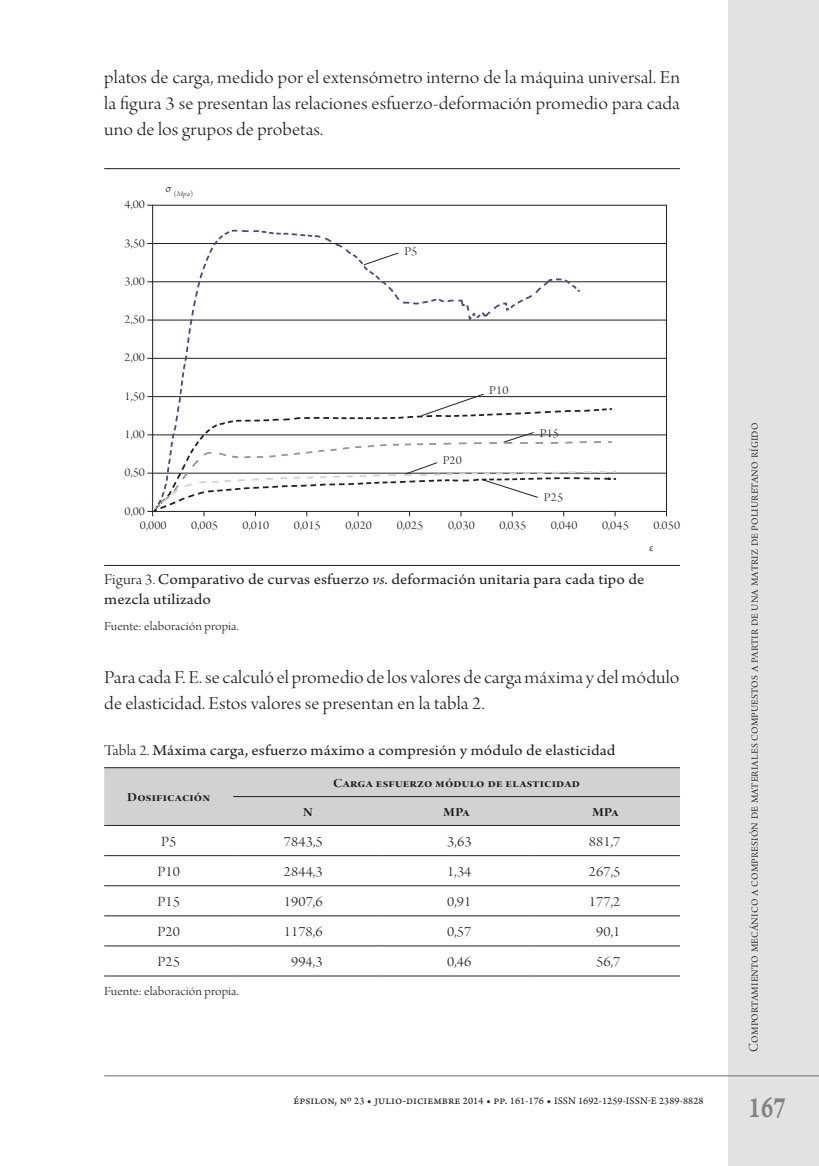
<style>
.page{position:relative;width:819px;height:1166px;background:#fff}
.page>*{position:absolute;margin:0;border:0;box-sizing:border-box;transform-origin:0 0}
.t1{font:31.5px "Arno Pro Smbd Caption";color:#808285;scale:.75 1}
.t2{font:19.25px/26.1px "Arno Pro Light Display";letter-spacing:.03em;color:#231f20;text-align:justify;scale:1.1 1}
.t3{font:19.25px/26.1px "Arno Pro Light Display";letter-spacing:.01em;color:#231f20;scale:1.1 1}
.t4{font:15.75px/20.1px "Arno Pro";letter-spacing:.005em;color:#231f20;scale:1.1 1}
.t5{font:14.88px "Arno Pro Light Display";letter-spacing:.005em;color:#231f20;scale:1.1 1}
.t6{font:14px "Arno Pro Light Display";letter-spacing:.015em;color:#231f20}
.t7{font:13.12px "Arno Pro Bold Display";letter-spacing:.015em;color:#231f20;scale:1.1 1}
.t8{font:13.12px "Arno Pro Light Display";letter-spacing:.025em;color:#231f20;scale:1.1 1}
.t9{font:12.6px "Arno Pro Light Display";letter-spacing:.005em;color:#231f20;scale:1.1 1}
.t10{font:10.5px "Arno Pro Sm Text";letter-spacing:.01em;color:#231f20}
.t11{font:7.52px "Arno Pro Light Italic Display";color:#231f20;scale:1.1 1}
.s1{font-family:"Arno Pro Light Display"}
.s2{font-style:italic}
.s3{font-size:12.25px}
</style>
<div class="page">
<div style="left:728px;top:0;width:91px;height:1166px;background:#e1e2e4"></div>
<hr style="left:104px;top:1075px;width:715px;height:1px;background:#6c6d70">
<hr style="left:104px;top:168px;width:576px;height:1px;background:#231f20">
<hr style="left:104px;top:565px;width:576px;height:1px;background:#231f20">
<hr style="left:152px;top:511px;width:514px;height:1px;background:#231f20">
<hr style="left:152px;top:473px;width:514px;height:1px;background:#231f20">
<hr style="left:152px;top:435px;width:514px;height:1px;background:#231f20">
<hr style="left:152px;top:396px;width:514px;height:1px;background:#231f20">
<hr style="left:152px;top:358px;width:514px;height:1px;background:#231f20">
<hr style="left:152px;top:243px;width:514px;height:1px;background:#231f20">
<hr style="left:152px;top:320px;width:514px;height:1px;background:#231f20">
<hr style="left:152px;top:281px;width:514px;height:1px;background:#231f20">
<hr style="left:152px;top:205px;width:514px;height:1px;background:#231f20">
<hr style="left:152px;top:205px;width:1px;height:307px;background:#231f20">
<hr style="left:666px;top:205px;width:1px;height:307px;background:#231f20">
<svg style="left:147px;top:229px;width:471px;height:287px"></svg>
<div style="left:104px;top:768px;width:576px;height:57px;background:#d1d2d4"></div>
<hr style="left:104px;top:767px;width:129px;height:1px;background:#231f20">
<hr style="left:233px;top:767px;width:149px;height:1px;background:#231f20">
<hr style="left:382px;top:767px;width:149px;height:1px;background:#231f20">
<hr style="left:531px;top:767px;width:149px;height:1px;background:#231f20">
<hr style="left:233px;top:796px;width:149px;height:1px;background:#231f20">
<hr style="left:382px;top:796px;width:149px;height:1px;background:#231f20">
<hr style="left:531px;top:796px;width:149px;height:1px;background:#231f20">
<hr style="left:104px;top:825px;width:129px;height:1px;background:#231f20">
<hr style="left:233px;top:825px;width:149px;height:1px;background:#231f20">
<hr style="left:382px;top:825px;width:149px;height:1px;background:#231f20">
<hr style="left:531px;top:825px;width:149px;height:1px;background:#231f20">
<hr style="left:104px;top:855px;width:129px;height:1px;background:#231f20">
<hr style="left:233px;top:855px;width:149px;height:1px;background:#231f20">
<hr style="left:382px;top:855px;width:149px;height:1px;background:#231f20">
<hr style="left:531px;top:855px;width:149px;height:1px;background:#231f20">
<hr style="left:104px;top:885px;width:129px;height:1px;background:#231f20">
<hr style="left:233px;top:885px;width:149px;height:1px;background:#231f20">
<hr style="left:382px;top:885px;width:149px;height:1px;background:#231f20">
<hr style="left:531px;top:885px;width:149px;height:1px;background:#231f20">
<hr style="left:104px;top:915px;width:129px;height:1px;background:#231f20">
<hr style="left:233px;top:915px;width:149px;height:1px;background:#231f20">
<hr style="left:382px;top:915px;width:149px;height:1px;background:#231f20">
<hr style="left:531px;top:915px;width:149px;height:1px;background:#231f20">
<hr style="left:104px;top:945px;width:129px;height:1px;background:#231f20">
<hr style="left:233px;top:945px;width:149px;height:1px;background:#231f20">
<hr style="left:382px;top:945px;width:149px;height:1px;background:#231f20">
<hr style="left:531px;top:945px;width:149px;height:1px;background:#231f20">
<hr style="left:104px;top:975px;width:129px;height:1px;background:#231f20">
<hr style="left:233px;top:975px;width:149px;height:1px;background:#231f20">
<hr style="left:382px;top:975px;width:149px;height:1px;background:#231f20">
<hr style="left:531px;top:975px;width:149px;height:1px;background:#231f20">
<p class="t2" style="left:104px;top:65px;width:525px">platos de carga, medido por el extensómetro interno de la máquina universal. En la figura 3 se presentan las relaciones esfuerzo-deformación promedio para cada uno de los grupos de probetas.</p>
<p class="t9" style="left:124px;top:198px;width:20px">4,00</p>
<p class="t9" style="left:124px;top:236px;width:20px">3,50</p>
<p class="t9" style="left:124px;top:274px;width:20px">3,00</p>
<p class="t9" style="left:124px;top:313px;width:20px">2,50</p>
<p class="t9" style="left:124px;top:351px;width:20px">2,00</p>
<p class="t9" style="left:124px;top:389px;width:20px">1,50</p>
<p class="t9" style="left:124px;top:427px;width:20px">1,00</p>
<p class="t9" style="left:124px;top:466px;width:20px">0,50</p>
<p class="t9" style="left:124px;top:504px;width:20px">0,00</p>
<p class="t11" style="left:165px;top:190px;width:27px"><sup>σ</sup> <span class="s1">(</span>Mpa<span class="s1">)</span></p>
<p class="t9" style="left:404px;top:244px;width:13px">P5</p>
<p class="t9" style="left:442px;top:453px;width:19px">P20</p>
<p class="t9" style="left:489px;top:383px;width:19px">P10</p>
<p class="t9" style="left:540px;top:427px;width:19px">P15</p>
<p class="t9" style="left:544px;top:491px;width:19px">P25</p>
<p class="t9" style="left:140px;top:519px;width:26px">0,000</p>
<p class="t9" style="left:191px;top:519px;width:26px">0,005</p>
<p class="t9" style="left:243px;top:519px;width:26px">0,010</p>
<p class="t9" style="left:294px;top:519px;width:26px">0,015</p>
<p class="t9" style="left:345px;top:519px;width:26px">0,020</p>
<p class="t9" style="left:396px;top:519px;width:26px">0,025</p>
<p class="t9" style="left:448px;top:519px;width:26px">0,030</p>
<p class="t9" style="left:499px;top:519px;width:26px">0,035</p>
<p class="t9" style="left:550px;top:519px;width:26px">0,040</p>
<p class="t9" style="left:602px;top:519px;width:26px">0,045</p>
<p class="t9" style="left:653px;top:519px;width:26px">0.050</p>
<p class="t9" style="left:649px;top:540px;width:5px">ε</p>
<p class="t4" style="left:104px;top:570px;width:492px"><span class="s1">Figura 3.</span> Comparativo de curvas esfuerzo <span class="s2">vs.</span> deformación unitaria para cada tipo de mezcla utilizado</p>
<p class="t8" style="left:104px;top:619px;width:124px">Fuente: elaboración propia.</p>
<p class="t3" style="left:104px;top:665px;width:524px">Para cada F. E. se calculó el promedio de los valores de carga máxima y del módulo de elasticidad. Estos valores se presentan en la tabla 2.</p>
<p class="t4" style="left:104px;top:741px;width:466px"><span class="s1">Tabla 2.</span> Máxima carga, esfuerzo máximo a compresión y módulo de elasticidad</p>
<p class="t7" style="left:127px;top:790px;width:77px">Dosificación</p>
<p class="t7" style="left:333px;top:775px;width:226px">Carga esfuerzo módulo de elasticidad</p>
<p class="t7" style="left:303px;top:804px;width:10px">N</p>
<p class="t7" style="left:443px;top:804px;width:25px">MPa</p>
<p class="t7" style="left:592px;top:804px;width:25px">MPa</p>
<p class="t5" style="left:161px;top:833px;width:15px">P5</p>
<p class="t5" style="left:284px;top:833px;width:37px">7843,5</p>
<p class="t5" style="left:447px;top:833px;width:24px">3,63</p>
<p class="t5" style="left:589px;top:833px;width:30px">881,7</p>
<p class="t5" style="left:157px;top:863px;width:22px">P10</p>
<p class="t5" style="left:284px;top:863px;width:37px">2844,3</p>
<p class="t5" style="left:447px;top:863px;width:24px">1,34</p>
<p class="t5" style="left:589px;top:863px;width:30px">267,5</p>
<p class="t5" style="left:157px;top:893px;width:22px">P15</p>
<p class="t5" style="left:284px;top:893px;width:37px">1907,6</p>
<p class="t5" style="left:447px;top:893px;width:24px">0,91</p>
<p class="t5" style="left:589px;top:893px;width:30px">177,2</p>
<p class="t5" style="left:157px;top:923px;width:22px">P20</p>
<p class="t5" style="left:284px;top:923px;width:37px">1178,6</p>
<p class="t5" style="left:447px;top:923px;width:24px">0,57</p>
<p class="t5" style="left:596px;top:923px;width:24px">90,1</p>
<p class="t5" style="left:157px;top:953px;width:22px">P25</p>
<p class="t5" style="left:291px;top:953px;width:30px">994,3</p>
<p class="t5" style="left:447px;top:953px;width:24px">0,46</p>
<p class="t5" style="left:596px;top:953px;width:24px">56,7</p>
<p class="t8" style="left:104px;top:984px;width:124px">Fuente: elaboración propia.</p>
<p class="t10" style="left:293px;top:1094px;width:411px"><span class="s3">épsilon, nº</span> 23 <span class="s3">• julio-diciembre</span> 2014 <span class="s3">• pp.</span> 161-176 <span class="s3">•</span> ISSN 1692-1259-IssN-e 2389-8828</p>
<p class="t6" style="left:746px;top:1052px;width:631px;rotate:-90deg">Comportamiento mecánico a compresión de materiales compuestos a partir de una matriz de poliuretano rígido</p>
<h1 class="t1" style="left:748px;top:1088px;width:51px">167</h1>
</div>
